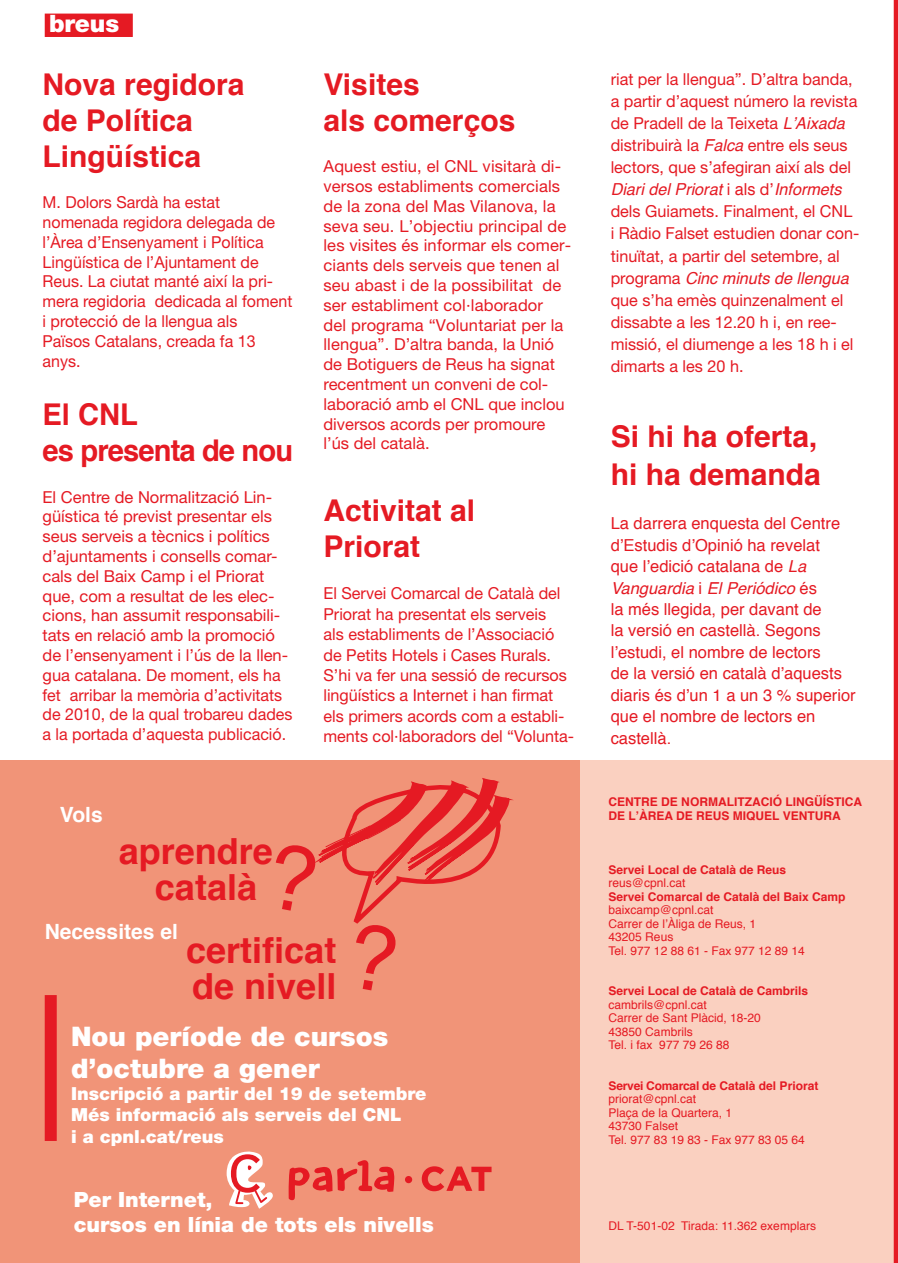
<style>
.page{position:relative;width:898px;height:1263px;background:#fff}
.page>*{position:absolute;margin:0;border:0;box-sizing:border-box;transform-origin:0 0}
.t1{font:700 36px/36px "Helvetica";color:#e51a23}
.t2{font:700 30px/36px "Helvetica";color:#e51a23}
.t3{font:700 30px/36px "Helvetica";letter-spacing:-.03em;color:#e51a23}
.t4{font:900 27px/32.4px "Helvetica Neue";color:#fff}
.t5{font:900 24px "Helvetica Neue";color:#fff}
.t6{font:900 21px/25.2px "Helvetica Neue";color:#fff}
.t7{font:700 21px "Helvetica";color:#fff}
.t8{font:900 18px/21.6px "Helvetica Neue";color:#fff}
.t9{font:16.5px/19.8px "Helvetica Neue";color:#e51a23}
.t10{font:16.5px/21.5px "Helvetica";color:#e51a23}
.t11{font:italic 16.5px "Helvetica";color:#e51a23}
.t12{font:12px/13.5px "Helvetica";color:#e51a23}
.t13{font:700 12px/13.5px "Helvetica";color:#e51a23}
.s1{font-family:"Helvetica";font-style:italic}
.s2{font-family:"Helvetica Neue";font-style:normal}
.s3{font-style:normal}
.s4{font-style:italic}
</style>
<div class="page">
<div style="left:0;top:760px;width:579px;height:503px;background:#f19478"></div>
<div style="left:579px;top:760px;width:315px;height:503px;background:#fad0c0"></div>
<svg style="left:893px;top:0;width:4px;height:1263px;background:#e94147"></svg>
<div style="left:45px;top:14px;width:88px;height:23px;background:#e51a23"></div>
<div style="left:45px;top:995px;width:12px;height:146px;background:#e51a23"></div>
<svg style="left:226px;top:1151px;width:47px;height:58px"></svg>
<div style="left:405px;top:1176px;width:7px;height:7px;background:#e51a23;border-radius:50%"></div>
<svg style="left:288px;top:1160px;width:106px;height:40px"></svg>
<svg style="left:421px;top:1166px;width:70px;height:25px"></svg>
<svg style="left:313px;top:778px;width:201px;height:146px"></svg>
<h3 class="t5" style="left:49px;top:9px;width:72px">breus</h3>
<h2 class="t2" style="left:43px;top:67px;width:203px">Nova regidora de Política<br>Lingüística</h2>
<p class="t9" style="left:43px;top:192px;width:251px">M. Dolors Sardà ha estat nomenada regidora delegada de l’Àrea d’Ensenyament i Política<br>Lingüística de l’Ajuntament de<br>Reus. La ciutat manté així la pri&shy;mera regidoria dedicada al foment i protecció de la llengua als<br>Països Catalans, creada fa 13 anys.</p>
<h2 class="t3" style="left:43px;top:397px;width:252px">El CNL<br>es presenta de nou</h2>
<p class="t9" style="left:43px;top:487px;width:251px">El Centre de Normalització Lin&shy;güística té previst presentar els seus serveis a tècnics i polítics d’ajuntaments i consells comar&shy;cals del Baix Camp i el Priorat que, com a resultat de les elec&shy;cions, han assumit responsabili&shy;tats en relació amb la promoció de l’ensenyament i l’ús de la llen&shy;gua catalana. De moment, els ha fet arribar la memòria d’activitats de 2010, de la qual trobareu dades a la portada d’aquesta publicació.</p>
<p class="t7" style="left:60px;top:798px;width:44px">Vols</p>
<h1 class="t1" style="left:119px;top:833px;width:156px;text-align:center">aprendre català</h1>
<h2 class="t2" style="left:323px;top:67px;width:193px">Visites<br>als comerços</h2>
<p class="t9" style="left:323px;top:156px;width:249px">Aquest estiu, el CNL visitarà di&shy;versos establiments comercials de la zona del Mas Vilanova, la seva seu. L’objectiu principal de les visites és informar els comer&shy;ciants dels serveis que tenen al seu abast i de la possibilitat de ser establiment col·laborador<br>del programa “Voluntariat per la llengua”. D’altra banda, la Unió de Botiguers de Reus ha signat recentment un conveni de col· laboració amb el CNL que inclou diversos acords per promoure l’ús del català.</p>
<h2 class="t2" style="left:323px;top:493px;width:153px">Activitat al<br>Priorat</h2>
<p class="t9" style="left:323px;top:583px;width:252px;line-height:20.4px">El Servei Comarcal de Català del Priorat ha presentat els serveis<br>als establiments de l’Associació de Petits Hotels i Cases Rurals.<br>S’hi va fer una sessió de recursos lingüístics a Internet i han firmat els primers acords com a establi&shy;ments col·laboradors del “Volunta-</p>
<p class="t7" style="left:45px;top:915px;width:135px">Necessites el</p>
<h1 class="t1" style="left:186px;top:933px;width:152px">certificat de nivell</h1>
<h3 class="t4" style="left:71px;top:1020px;width:319px">Nou període de cursos d’octubre a gener</h3>
<p class="t8" style="left:71px;top:1082px;width:357px">Inscripció a partir del 19 de setembre<br>Més informació als serveis del CNL<br>i a cpnl.cat/reus</p>
<p class="t6" style="left:74px;top:1187px;width:361px">Per Internet,<br>cursos en línia de tots els nivells</p>
<p class="t9" style="left:610px;top:68px;width:248px;line-height:22px">riat per la llengua”. D’altra banda, a partir d’aquest número la revista de Pradell de la Teixeta <span class="s1">L’Aixada </span>distribuirà la <span class="s1">Falca</span> entre els seus lectors, que s’afegiran així als del</p>
<p class="t11" style="left:610px;top:177px;width:232px">Diari del Priorat <span class="s2">i</span> <span class="s3">als</span> <span class="s2">d’</span>Informets</p>
<p class="t9" style="left:610px;top:200px;width:250px;line-height:22px">dels Guiamets. Finalment, el CNL i Ràdio Falset estudien donar con&shy;tinuïtat, a partir del setembre, al</p>
<p class="t11" style="left:610px;top:265px;width:239px"><span class="s2">programa</span> Cinc minuts de llengua</p>
<p class="t9" style="left:610px;top:288px;width:244px;line-height:22px">que s’ha emès quinzenalment el dissabte a les 12.20 h i, en ree&shy;missió, el diumenge a les 18 h i el dimarts a les 20 h.</p>
<h2 class="t2" style="left:610px;top:418px;width:212px;line-height:37.7px">Si hi ha oferta, hi ha demanda</h2>
<p class="t10" style="left:610px;top:513px;width:246px">La darrera enquesta del Centre d’Estudis d’Opinió ha revelat<br>que l’edició catalana de <span class="s4">La<br>Vanguardia</span> i <span class="s4">El Periódico</span> és<br>la més llegida, per davant de<br>la versió en castellà. Segons l’estudi, el nombre de lectors<br>de la versió en català d’aquests diaris és d’un 1 a un 3 % superior que el nombre de lectors en castellà.</p>
<p class="t13" style="left:608px;top:795px;width:255px">CENTRE DE NORMALITZACIÓ LINGÜÍSTICA<br>DE L’ÀREA DE REUS MIQUEL VENTURA</p>
<p class="t13" style="left:608px;top:863px;width:179px">Servei Local de Català de Reus</p>
<p class="t12" style="left:608px;top:877px;width:78px">reus@cpnl.cat</p>
<p class="t13" style="left:608px;top:890px;width:238px">Servei Comarcal de Català del Baix Camp</p>
<p class="t12" style="left:608px;top:904px;width:198px">baixcamp@cpnl.cat<br>Carrer de l’Àliga de Reus, 1<br>43205 Reus<br>Tel. 977 12 88 61 - Fax 977 12 89 14</p>
<p class="t13" style="left:608px;top:984px;width:201px">Servei Local de Català de Cambrils</p>
<p class="t12" style="left:608px;top:998px;width:154px">cambrils@cpnl.cat<br>Carrer de Sant Plàcid, 18-20<br>43850 Cambrils<br>Tel. i fax 977 79 26 88</p>
<p class="t13" style="left:608px;top:1079px;width:211px">Servei Comarcal de Català del Priorat</p>
<p class="t12" style="left:608px;top:1093px;width:198px">priorat@cpnl.cat<br>Plaça de la Quartera, 1<br>43730 Falset<br>Tel. 977 83 19 83 - Fax 977 83 05 64</p>
<p class="t12" style="left:608px;top:1219px;width:209px">DL T-501-02 Tirada: 11.362 exemplars</p>
</div>
